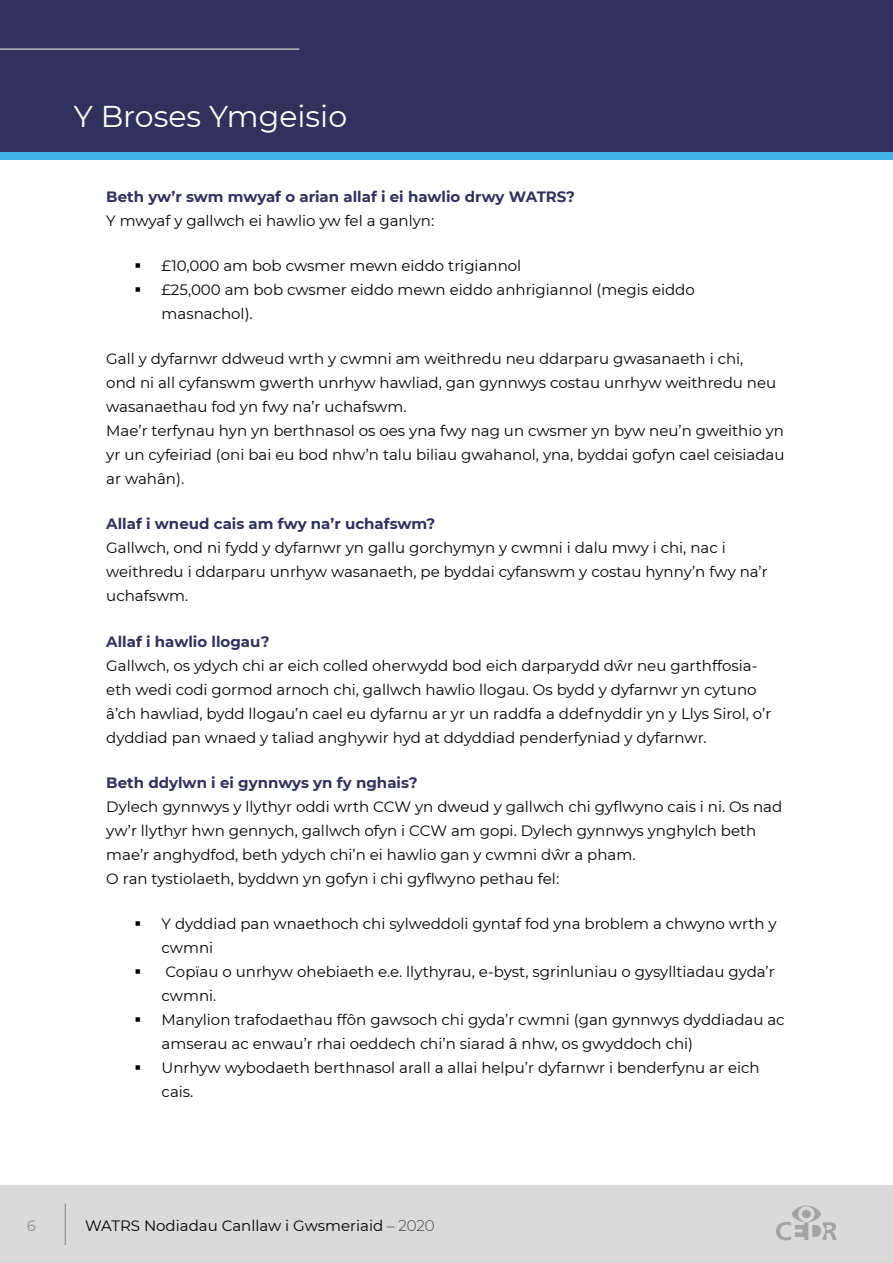
<style>
.page{position:relative;width:893px;height:1263px;background:#fff}
.page>*{position:absolute;margin:0;border:0;box-sizing:border-box;transform-origin:0 0}
.t1{font:30px "Montserrat";color:#fff}
.t2{font:15px/24px "Montserrat";color:#000}
.t3{font:700 15px "Montserrat";color:#31315c}
.t4{font:15px "Montserrat";color:#909090}
.s1{font-weight:200}
</style>
<div class="page">
<div style="left:0;top:120px;width:893px;height:39px;background:#41b4e8"></div>
<div style="left:0;top:0;width:893px;height:152px;background:#31315c"></div>
<hr style="left:0;top:49px;width:299px;height:1px;background:#fff">
<div style="left:0;top:1185px;width:893px;height:78px;background:#dadada"></div>
<hr style="left:65px;top:1203px;width:1px;height:42px;background:#878787">
<svg style="left:776px;top:1205px;width:61px;height:35px"></svg>
<h1 class="t1" style="left:74px;top:96px;width:275px">Y Broses Ymgeisio</h1>
<p class="t3" style="left:106px;top:185px;width:470px">Beth yw’r swm mwyaf o arian allaf i ei hawlio drwy WATRS?</p>
<p class="t2" style="left:106px;top:208px;width:329px">Y mwyaf y gallwch ei hawlio yw fel a ganlyn:</p>
<p class="t2" style="left:162px;top:253px;width:535px">£10,000 am bob cwsmer mewn eiddo trigiannol<br>£25,000 am bob cwsmer eiddo mewn eiddo anhrigiannol (megis eiddo masnachol).</p>
<p class="t2" style="left:106px;top:346px;width:680px">Gall y dyfarnwr ddweud wrth y cwmni am weithredu neu ddarparu gwasanaeth i chi,<br>ond ni all cyfanswm gwerth unrhyw hawliad, gan gynnwys costau unrhyw weithredu neu wasanaethau fod yn fwy na’r uchafswm.<br>Mae’r terfynau hyn yn berthnasol os oes yna fwy nag un cwsmer yn byw neu’n gweithio yn yr un cyfeiriad (oni bai eu bod nhw’n talu biliau gwahanol, yna, byddai gofyn cael ceisiadau ar wahân).</p>
<p class="t3" style="left:106px;top:513px;width:331px">Allaf i wneud cais am fwy na’r uchafswm?</p>
<p class="t2" style="left:106px;top:536px;width:663px">Gallwch, ond ni fydd y dyfarnwr yn gallu gorchymyn y cwmni i dalu mwy i chi, nac i weithredu i ddarparu unrhyw wasanaeth, pe byddai cyfanswm y costau hynny’n fwy na’r uchafswm.</p>
<p class="t3" style="left:106px;top:630px;width:165px">Allaf i hawlio llogau?</p>
<p class="t2" style="left:106px;top:653px;width:667px">Gallwch, os ydych chi ar eich colled oherwydd bod eich darparydd dŵr neu garthffosia&shy;eth wedi codi gormod arnoch chi, gallwch hawlio llogau. Os bydd y dyfarnwr yn cytuno â’ch hawliad, bydd llogau’n cael eu dyfarnu ar yr un raddfa a ddefnyddir yn y Llys Sirol, o’r dyddiad pan wnaed y taliad anghywir hyd at ddyddiad penderfyniad y dyfarnwr.</p>
<p class="t3" style="left:106px;top:772px;width:313px">Beth ddylwn i ei gynnwys yn fy nghais?</p>
<p class="t2" style="left:106px;top:794px;width:677px">Dylech gynnwys y llythyr oddi wrth CCW yn dweud y gallwch chi gyflwyno cais i ni. Os nad yw’r llythyr hwn gennych, gallwch ofyn i CCW am gopi. Dylech gynnwys ynghylch beth mae’r anghydfod, beth ydych chi’n ei hawlio gan y cwmni dŵr a pham.<br>O ran tystiolaeth, byddwn yn gofyn i chi gyflwyno pethau fel:</p>
<p class="t2" style="left:162px;top:911px;width:625px">Y dyddiad pan wnaethoch chi sylweddoli gyntaf fod yna broblem a chwyno wrth y cwmni<br>Copïau o unrhyw ohebiaeth e.e. llythyrau, e-byst, sgrinluniau o gysylltiadau gyda’r cwmni.<br>Manylion trafodaethau ffôn gawsoch chi gyda’r cwmni (gan gynnwys dyddiadau ac amserau ac enwau’r rhai oeddech chi’n siarad â nhw, os gwyddoch chi)<br>Unrhyw wybodaeth berthnasol arall a allai helpu’r dyfarnwr i benderfynu ar eich cais.</p>
<p class="t4" style="left:27px;top:1215px;width:11px">6</p>
<p class="t2" style="left:85px;top:1213px;width:351px">WATRS Nodiadau Canllaw i Gwsmeriaid <span class="s1">– 2020</span></p>
</div>
